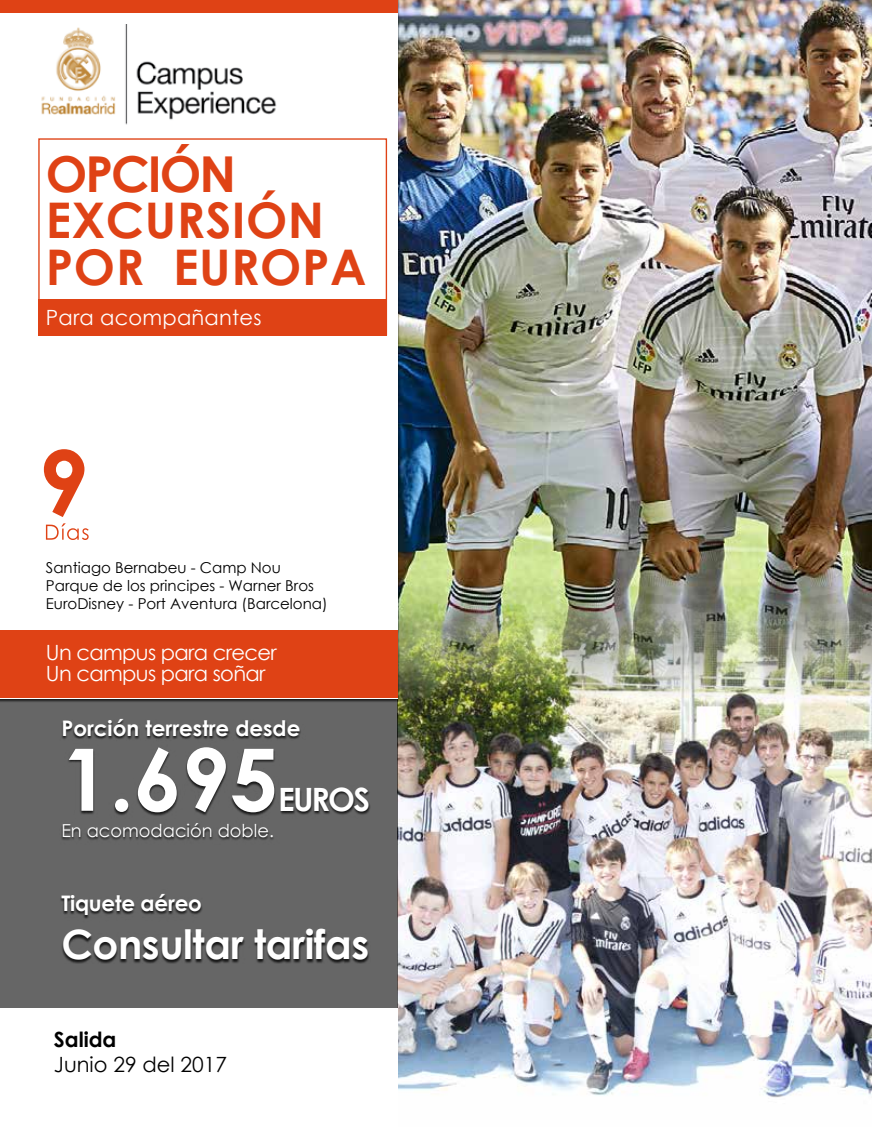
<style>
.page{position:relative;width:872px;height:1127px;background:#fff}
.page>*{position:absolute;margin:0;border:0;box-sizing:border-box;transform-origin:0 0}
.t1{font:700 90px "Century Gothic";color:#df4215}
.t2{font:700 86.25px "Century Gothic";color:#fff}
.t3{font:700 49.5px "Century Gothic";letter-spacing:-.04em;color:#df4215}
.t4{font:700 49.2px/46.3px "Century Gothic";letter-spacing:.01em;color:#df4215}
.t5{font:700 40.5px "Century Gothic";letter-spacing:-.01em;color:#fff}
.t6{font:700 32.1px "Century Gothic";letter-spacing:-.06em;color:#fff}
.t7{font:700 21.45px "Century Gothic";color:#fff}
.t8{font:21px/21px "Century Gothic";letter-spacing:-.03em;color:#fff}
.t9{font:21px "Century Gothic";letter-spacing:.01em;color:#fff}
.t10{font:21px "Century Gothic";color:#000}
.t11{font:700 21px "Century Gothic";color:#000}
.t12{font:17.85px "Century Gothic";color:#fff}
.t13{font:15px/18px "Century Gothic";color:#000}
</style>
<div class="page">
<img style="left:398px;top:698px;width:474px;height:400px">
<img style="left:399px;top:0;width:473px;height:698px">
<div style="left:0;top:698px;width:398px;height:311px;background:#666"></div>
<div style="left:60px;top:719px;width:311px;height:244px;background:#000;opacity:.75"></div>
<img style="left:41px;top:24px;width:236px;height:101px">
<div style="left:0;top:0;width:398px;height:13px;background:#df4215"></div>
<svg style="left:46px;top:523px;width:43px;height:17px"></svg>
<div style="left:0;top:631px;width:398px;height:67px;background:#df4215"></div>
<div style="left:38px;top:299px;width:349px;height:36px;background:#df4215"></div>
<h3 class="t3" style="left:46px;top:136px;width:192px">OPCIÓN</h3>
<h3 class="t4" style="left:46px;top:195px;width:322px">EXCURSIÓN<br>POR EUROPA</h3>
<h3 class="t9" style="left:46px;top:303px;width:217px">Para acompañantes</h3>
<h1 class="t1" style="left:38px;top:414px;width:52px">9</h1>
<p class="t13" style="left:46px;top:558px;width:283px">Santiago Bernabeu - Camp Nou<br>Parque de los principes - Warner Bros<br>EuroDisney - Port Aventura (Barcelona)</p>
<h3 class="t8" style="left:46px;top:642px;width:232px">Un campus para crecer<br>Un campus para soñar</h3>
<h3 class="t7" style="left:61px;top:712px;width:241px">Porción terrestre desde</h3>
<h2 class="t2" style="left:61px;top:714px;width:218px">1.695</h2>
<h3 class="t6" style="left:278px;top:775px;width:93px">EUROS</h3>
<p class="t12" style="left:61px;top:818px;width:214px">En acomodación doble.</p>
<h3 class="t7" style="left:61px;top:887px;width:142px">Tiquete aéreo</h3>
<h3 class="t5" style="left:61px;top:913px;width:309px">Consultar tarifas</h3>
<h3 class="t11" style="left:54px;top:1023px;width:64px">Salida</h3>
<h3 class="t10" style="left:54px;top:1050px;width:175px">Junio 29 del 2017</h3>
</div>
